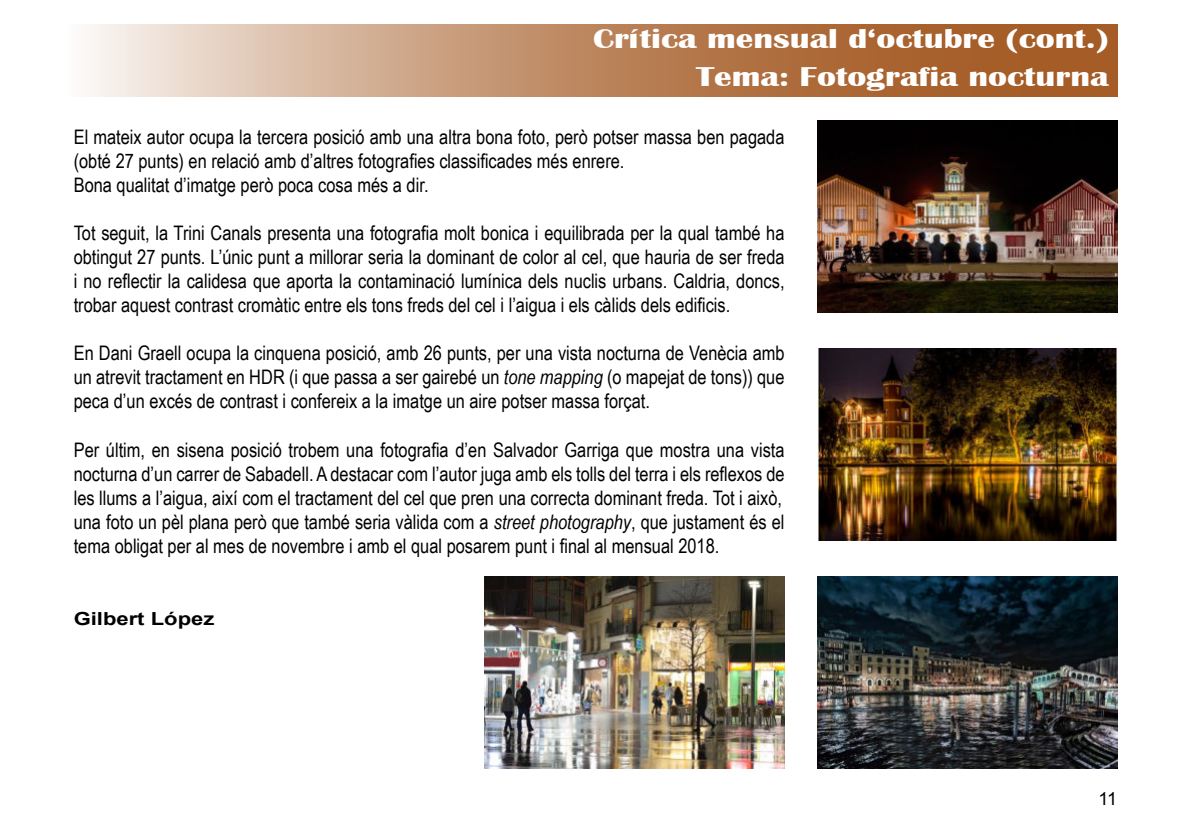
<style>
.page{position:relative;width:1191px;height:840px;background:#fff}
.page>*{position:absolute;margin:0;border:0;box-sizing:border-box;transform-origin:0 0}
.t1{font:700 28px/38px "Britannic";color:#fff;text-align:right;scale:1.25 1}
.t2{font:20px/24px "Arial Narrow";color:#000}
.t3{font:700 18px "Arial";color:#000;scale:1.22 1}
.t4{font:18px "Arial";color:#000}
.s1{font-style:italic}
</style>
<div class="page">
<svg style="left:89px;top:24px;width:1028px;height:72px;background:#c1906b"></svg>
<img style="left:817px;top:120px;width:300px;height:192px">
<img style="left:817px;top:348px;width:300px;height:192px">
<img style="left:817px;top:576px;width:300px;height:192px">
<img style="left:484px;top:576px;width:300px;height:192px">
<h1 class="t1" style="left:593px;top:22px;width:414px">Crítica mensual d‘octubre (cont.)<br>Tema: Fotografia nocturna</h1>
<p class="t2" style="left:74px;top:124px;width:712px">El mateix autor ocupa la tercera posició amb una altra bona foto, però potser massa ben pagada (obté 27 punts) en relació amb d’altres fotografies classificades més enrere.<br>Bona qualitat d’imatge però poca cosa més a dir.</p>
<p class="t2" style="left:74px;top:220px;width:712px;text-align:justify">Tot seguit, la Trini Canals presenta una fotografia molt bonica i equilibrada per la qual també ha obtingut 27 punts. L’únic punt a millorar seria la dominant de color al cel, que hauria de ser freda i no reflectir la calidesa que aporta la contaminació lumínica dels nuclis urbans. Caldria, doncs, trobar aquest contrast cromàtic entre els tons freds del cel i l’aigua i els càlids dels edificis.</p>
<p class="t2" style="left:74px;top:340px;width:712px;text-align:justify">En Dani Graell ocupa la cinquena posició, amb 26 punts, per una vista nocturna de Venècia amb un atrevit tractament en HDR (i que passa a ser gairebé un <span class="s1">tone mapping</span> (o mapejat de tons)) que peca d’un excés de contrast i confereix a la imatge un aire potser massa forçat.</p>
<p class="t2" style="left:74px;top:436px;width:712px">Per últim, en sisena posició trobem una fotografia d’en Salvador Garriga que mostra una vista nocturna d’un carrer de Sabadell. A destacar com l’autor juga amb els tolls del terra i els reflexos de les llums a l’aigua, així com el tractament del cel que pren una correcta dominant freda. Tot i això, una foto un pèl plana però que també seria vàlida com a <span class="s1">street photography</span>, que justament és el tema obligat per al mes de novembre i amb el qual posarem punt i final al mensual 2018.</p>
<p class="t3" style="left:74px;top:606px;width:117px">Gilbert López</p>
<p class="t4" style="left:1098px;top:791px;width:20px">11</p>
</div>
